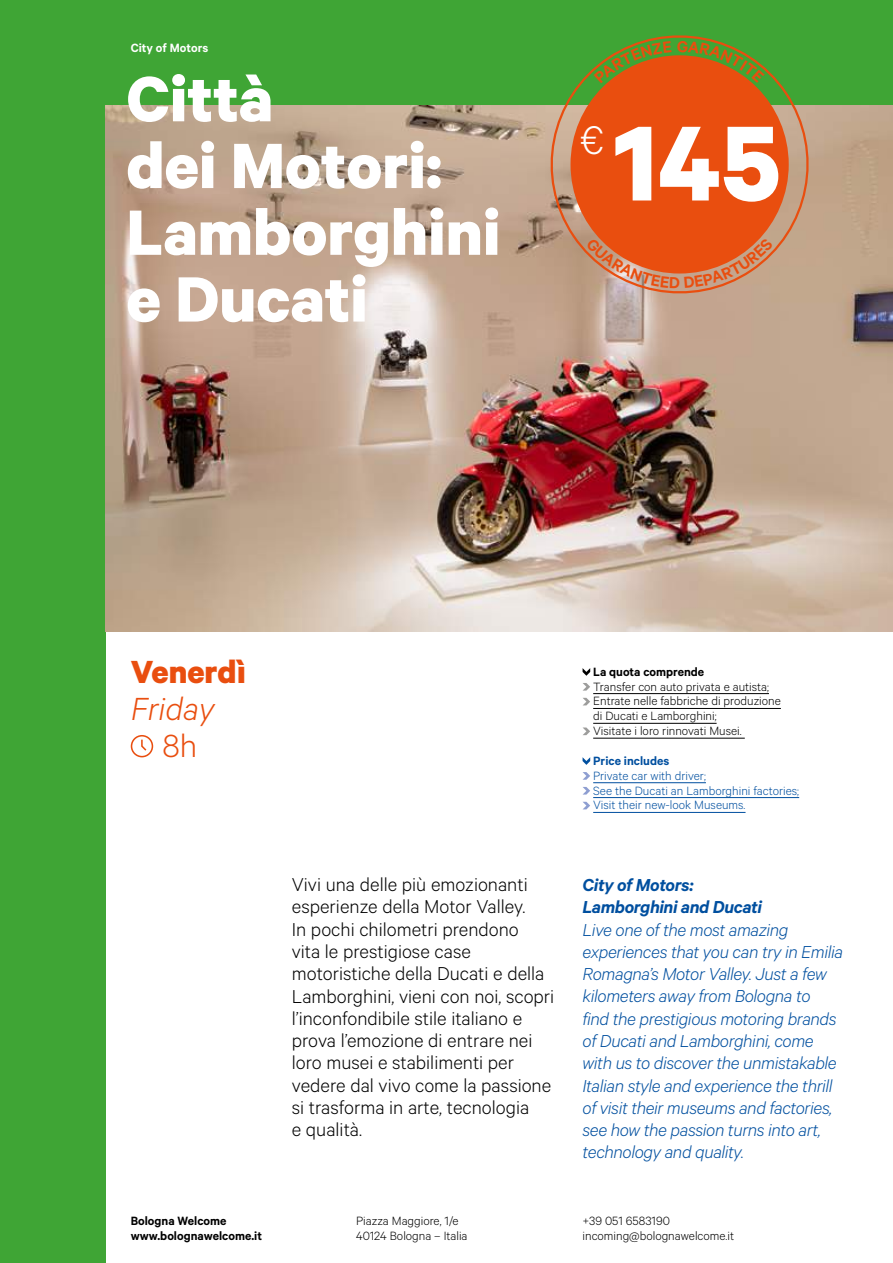
<style>
.page{position:relative;width:893px;height:1263px;background:#fff}
.page>*{position:absolute;margin:0;border:0;box-sizing:border-box;transform-origin:0 0}
.t1{font:700 120px "Calibre";color:#fff}
.t2{font:700 72px/66.8px "Calibre";color:#fff}
.t3{font:300 45px "Calibre";color:#fff}
.t4{font:700 36px "Calibre";color:#e94e0f}
.t5{font:italic 300 36px "Calibre";color:#e94e0f}
.t6{font:300 36px "Calibre";color:#e94e0f}
.t7{font:300 21px/22.4px "Calibre";color:#000}
.t8{font:italic 300 19.5px/22.2px "Calibre";letter-spacing:-.02em;color:#004f9f}
.t9{font:italic 600 19.5px/22.2px "Calibre";letter-spacing:-.02em;color:#004f9f}
.t10{font:300 13.5px/14.9px "Calibre";color:#000}
.t11{font:300 13.5px/14.9px "Calibre";color:#004f9f}
.t12{font:600 13.5px/14.9px "Calibre";color:#000}
.t13{font:600 13.5px "Calibre";color:#004f9f}
.t14{font:600 13.5px "Calibre";color:#fff}
</style>
<div class="page">
<div style="left:0;top:0;width:105px;height:1262px;background:#3fa535"></div>
<div style="left:0;top:0;width:893px;height:105px;background:#3fa535"></div>
<img style="left:105px;top:105px;width:788px;height:526px">
<hr style="left:593px;top:693px;width:176px;height:1px;background:#000">
<hr style="left:593px;top:708px;width:188px;height:1px;background:#000">
<hr style="left:593px;top:723px;width:124px;height:1px;background:#000">
<hr style="left:593px;top:738px;width:152px;height:1px;background:#000">
<hr style="left:593px;top:782px;width:113px;height:1px;background:#004f9f">
<hr style="left:593px;top:797px;width:206px;height:1px;background:#004f9f">
<hr style="left:593px;top:812px;width:152px;height:1px;background:#004f9f">
<svg style="left:583px;top:668px;width:7px;height:8px"></svg>
<svg style="left:583px;top:757px;width:7px;height:8px"></svg>
<svg style="left:583px;top:683px;width:7px;height:8px"></svg>
<svg style="left:583px;top:772px;width:7px;height:8px"></svg>
<svg style="left:583px;top:727px;width:7px;height:8px"></svg>
<svg style="left:583px;top:698px;width:7px;height:7px"></svg>
<svg style="left:583px;top:802px;width:7px;height:7px"></svg>
<svg style="left:583px;top:787px;width:7px;height:7px"></svg>
<div style="left:131px;top:735px;width:22px;height:22px;border:2px solid #e94e0f;border-radius:50%"></div>
<svg style="left:141px;top:738px;width:7px;height:13px"></svg>
<svg style="left:534px;top:35px;width:291px;height:275px;background:#c27941"></svg>
<svg style="left:594px;top:40px;width:171px;height:43px"></svg>
<svg style="left:586px;top:237px;width:187px;height:51px;background:#d57e55"></svg>
<p class="t14" style="left:131px;top:40px;width:79px">City of Motors</p>
<h2 class="t2" style="left:126px;top:63px;width:375px">Città<br>dei Motori:<br>Lamborghini e Ducati</h2>
<h3 class="t3" style="left:580px;top:114px;width:26px">€</h3>
<h1 class="t1" style="left:614px;top:90px;width:169px">145</h1>
<h3 class="t4" style="left:131px;top:650px;width:117px">Venerdì</h3>
<h3 class="t5" style="left:131px;top:688px;width:85px">Friday</h3>
<h3 class="t6" style="left:163px;top:725px;width:36px">8h</h3>
<p class="t12" style="left:131px;top:1213px;width:133px">Bologna Welcome www.bolognawelcome.it</p>
<p class="t7" style="left:292px;top:872px;width:264px">Vivi una delle più emozionanti esperienze della Motor Valley.<br>In pochi chilometri prendono<br>vita le prestigiose case motoristiche della Ducati e della<br>Lamborghini, vieni con noi, scopri l’inconfondibile stile italiano e prova l’emozione di entrare nei loro musei e stabilimenti per vedere dal vivo come la passione si trasforma in arte, tecnologia<br>e qualità.</p>
<p class="t10" style="left:356px;top:1213px;width:113px">Piazza Maggiore, 1/e<br>40124 Bologna – Italia</p>
<p class="t12" style="left:593px;top:664px;width:113px">La quota comprende</p>
<p class="t10" style="left:593px;top:678px;width:189px">Transfer con auto privata e autista; Entrate nelle fabbriche di produzione di Ducati e Lamborghini;<br>Visitate i loro rinnovati Musei.</p>
<p class="t13" style="left:593px;top:753px;width:78px">Price includes</p>
<p class="t11" style="left:593px;top:767px;width:207px">Private car with driver;<br>See the Ducati an Lamborghini factories;<br>Visit their new-look Museums.</p>
<p class="t9" style="left:583px;top:873px;width:181px">City of Motors:<br>Lamborghini and Ducati</p>
<p class="t8" style="left:583px;top:918px;width:262px">Live one of the most amazing experiences that you can try in Emilia Romagna’s Motor Valley. Just a few kilometers away from Bologna to<br>find the prestigious motoring brands of Ducati and Lamborghini, come with us to discover the unmistakable Italian style and experience the thrill of visit their museums and factories, see how the passion turns into art, technology and quality.</p>
<p class="t10" style="left:583px;top:1213px;width:153px">+39 051 6583190 incoming@bolognawelcome.it</p>
</div>
